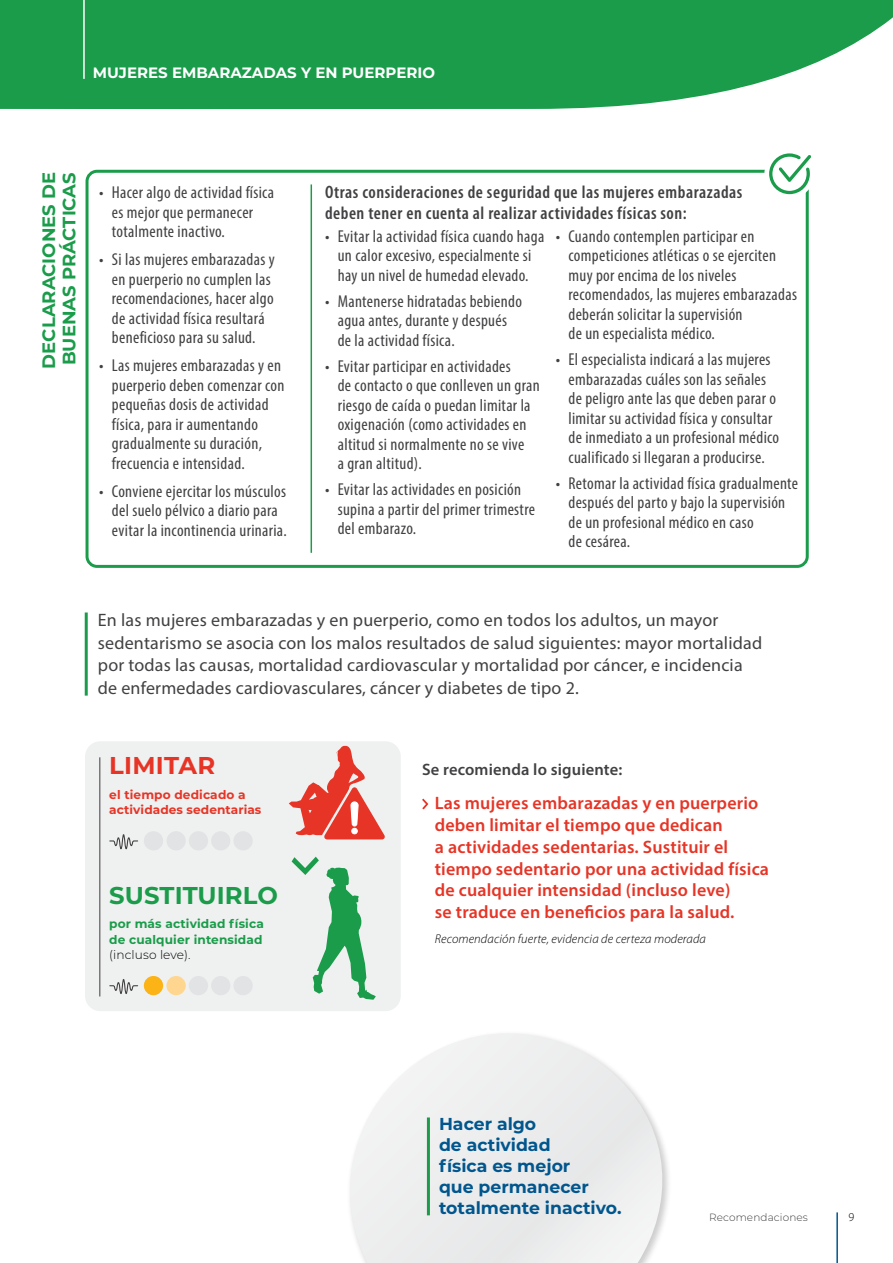
<style>
.page{position:relative;width:893px;height:1263px;background:#fff}
.page>*{position:absolute;margin:0;border:0;box-sizing:border-box;transform-origin:0 0}
.t1{font:700 24.3px "Montserrat";letter-spacing:.005em;color:#1a9c4a}
.t2{font:700 24.3px "Montserrat";letter-spacing:.01em;color:#e63526}
.t3{font:18px/22.5px "Myriad Pro";letter-spacing:.01em;color:#414042}
.t4{font:600 18px/21.8px "Myriad Pro";letter-spacing:.01em;color:#e63526}
.t5{font:600 condensed 18px/21px "Myriad Pro";letter-spacing:.03em;color:#414042}
.t6{font:700 18px/20.2px "Montserrat";color:#1a9c4a}
.t7{font:condensed 17.25px/19.5px "Myriad Pro";letter-spacing:.02em;color:#414042}
.t8{font:700 17.25px/21px "Montserrat";color:#00568d}
.t9{font:600 16.5px "Myriad Pro";letter-spacing:.01em;color:#414042}
.t10{font:700 15px "Montserrat";color:#fff}
.t11{font:italic 300 12.75px "Myriad Pro";letter-spacing:.01em;color:#000}
.t12{font:700 12.15px/15.6px "Montserrat";letter-spacing:.01em;color:#1a9c4a}
.t13{font:700 12.15px/15.6px "Montserrat";letter-spacing:.005em;color:#e63526}
.t14{font:300 12.15px "Montserrat";letter-spacing:.01em;color:#000}
.t15{font:300 12px "Myriad Pro";color:#000}
.t16{font:300 10.5px "Montserrat";letter-spacing:.01em;color:#414042}
</style>
<div class="page">
<svg style="left:0;top:0;width:893px;height:109px;background:#2fa55a"></svg>
<hr style="left:83px;top:0;width:2px;height:79px;background:#fff">
<div style="left:86px;top:170px;width:723px;height:398px;border:3px solid #1a9c4a;border-radius:10px"></div>
<hr style="left:311px;top:184px;width:1px;height:369px;background:#1a9c4a">
<div style="left:764px;top:149px;width:50px;height:50px;background:#fff;border-radius:50%"></div>
<svg style="left:769px;top:153px;width:42px;height:41px"></svg>
<hr style="left:85px;top:612px;width:3px;height:84px;background:#1a9c4a">
<svg style="left:422px;top:798px;width:6px;height:11px"></svg>
<svg style="left:350px;top:1033px;width:319px;height:230px"></svg>
<hr style="left:427px;top:1117px;width:3px;height:98px;background:#1a9c4a">
<div style="left:85px;top:741px;width:316px;height:270px;background:#eff0f0;border-radius:15px"></div>
<hr style="left:99px;top:757px;width:1px;height:239px;background:#414042">
<div style="left:144px;top:831px;width:19px;height:19px;background:#e2e3e4;border-radius:50%"></div>
<div style="left:166px;top:831px;width:20px;height:19px;background:#e2e3e4;border-radius:50%"></div>
<div style="left:189px;top:831px;width:19px;height:19px;background:#e2e3e4;border-radius:50%"></div>
<div style="left:211px;top:831px;width:19px;height:19px;background:#e2e3e4;border-radius:50%"></div>
<div style="left:233px;top:831px;width:20px;height:19px;background:#e2e3e4;border-radius:50%"></div>
<svg style="left:109px;top:834px;width:29px;height:16px"></svg>
<div style="left:144px;top:976px;width:19px;height:19px;background:#fcb316;border-radius:50%"></div>
<div style="left:166px;top:976px;width:20px;height:19px;background:#ffd68f;border-radius:50%"></div>
<div style="left:189px;top:976px;width:19px;height:19px;background:#e2e3e4;border-radius:50%"></div>
<div style="left:211px;top:976px;width:19px;height:19px;background:#e2e3e4;border-radius:50%"></div>
<div style="left:233px;top:976px;width:20px;height:19px;background:#e2e3e4;border-radius:50%"></div>
<svg style="left:109px;top:979px;width:30px;height:15px"></svg>
<svg style="left:289px;top:746px;width:96px;height:94px"></svg>
<div style="left:351px;top:828px;width:7px;height:6px;border:1px solid #fff;border-radius:50%"></div>
<svg style="left:292px;top:857px;width:84px;height:143px"></svg>
<hr style="left:836px;top:1212px;width:2px;height:51px;background:#00568d">
<p class="t10" style="left:93px;top:62px;width:344px">MUJERES EMBARAZADAS Y EN PUERPERIO</p>
<p class="t6" style="left:38px;top:368px;width:198px;rotate:-90deg">DECLARACIONES DE<br>BUENAS PRÁCTICAS</p>
<p class="t7" style="left:112px;top:183px;width:164px;text-indent:-13px">• Hacer algo de actividad física es mejor que permanecer totalmente inactivo.</p>
<p class="t7" style="left:112px;top:250px;width:164px;text-indent:-13px">• Si las mujeres embarazadas y en puerperio no cumplen las recomendaciones, hacer algo de actividad física resultará beneficioso para su salud.</p>
<p class="t7" style="left:112px;top:356px;width:174px;text-indent:-13px">• Las mujeres embarazadas y en puerperio deben comenzar con pequeñas dosis de actividad física, para ir aumentando gradualmente su duración, frecuencia e intensidad.</p>
<p class="t7" style="left:112px;top:481px;width:177px;text-indent:-13px">• Conviene ejercitar los músculos del suelo pélvico a diario para evitar la incontinencia urinaria.</p>
<p class="t5" style="left:325px;top:181px;width:419px">Otras consideraciones de seguridad que las mujeres embarazadas deben tener en cuenta al realizar actividades físicas son:</p>
<p class="t7" style="left:325px;top:226px;width:221px;text-align:center">• Evitar la actividad física cuando haga un calor excesivo, especialmente si<br>hay un nivel de humedad elevado.</p>
<p class="t7" style="left:338px;top:291px;width:186px;text-indent:-13px">• Mantenerse hidratadas bebiendo agua antes, durante y después de la actividad física.</p>
<p class="t7" style="left:338px;top:356px;width:204px;text-indent:-13px">• Evitar participar en actividades<br>de contacto o que conlleven un gran riesgo de caída o puedan limitar la oxigenación (como actividades en altitud si normalmente no se vive<br>a gran altitud).</p>
<p class="t7" style="left:338px;top:479px;width:199px;text-indent:-13px">• Evitar las actividades en posición supina a partir del primer trimestre del embarazo.</p>
<p class="t7" style="left:568px;top:226px;width:230px;text-indent:-13px">• Cuando contemplen participar en competiciones atléticas o se ejerciten muy por encima de los niveles recomendados, las mujeres embarazadas deberán solicitar la supervisión<br>de un especialista médico.</p>
<p class="t7" style="left:568px;top:350px;width:212px;text-indent:-13px">• El especialista indicará a las mujeres embarazadas cuáles son las señales de peligro ante las que deben parar o limitar su actividad física y consultar de inmediato a un profesional médico cualificado si llegaran a producirse.</p>
<p class="t7" style="left:568px;top:473px;width:231px;text-indent:-13px">• Retomar la actividad física gradualmente después del parto y bajo la supervisión de un profesional médico en caso<br>de cesárea.</p>
<p class="t3" style="left:98px;top:608px;width:666px">En las mujeres embarazadas y en puerperio, como en todos los adultos, un mayor sedentarismo se asocia con los malos resultados de salud siguientes: mayor mortalidad por todas las causas, mortalidad cardiovascular y mortalidad por cáncer, e incidencia de enfermedades cardiovasculares, cáncer y diabetes de tipo 2.</p>
<h1 class="t2" style="left:109px;top:748px;width:107px">LIMITAR</h1>
<p class="t13" style="left:109px;top:786px;width:154px">el tiempo dedicado a actividades sedentarias</p>
<h1 class="t1" style="left:109px;top:878px;width:170px">SUSTITUIRLO</h1>
<p class="t12" style="left:109px;top:915px;width:156px">por más actividad física de cualquier intensidad</p>
<p class="t14" style="left:109px;top:947px;width:83px">(incluso leve).</p>
<p class="t9" style="left:422px;top:759px;width:202px">Se recomienda lo siguiente:</p>
<p class="t4" style="left:435px;top:792px;width:336px">Las mujeres embarazadas y en puerperio deben limitar el tiempo que dedican<br>a actividades sedentarias. Sustituir el tiempo sedentario por una actividad física de cualquier intensidad (incluso leve)<br>se traduce en beneficios para la salud.</p>
<p class="t11" style="left:435px;top:931px;width:273px">Recomendación fuerte, evidencia de certeza moderada</p>
<p class="t8" style="left:439px;top:1112px;width:184px">Hacer algo<br>de actividad<br>física es mejor<br>que permanecer totalmente inactivo.</p>
<p class="t16" style="left:709px;top:1210px;width:100px">Recomendaciones</p>
<p class="t15" style="left:848px;top:1210px;width:7px">9</p>
</div>
